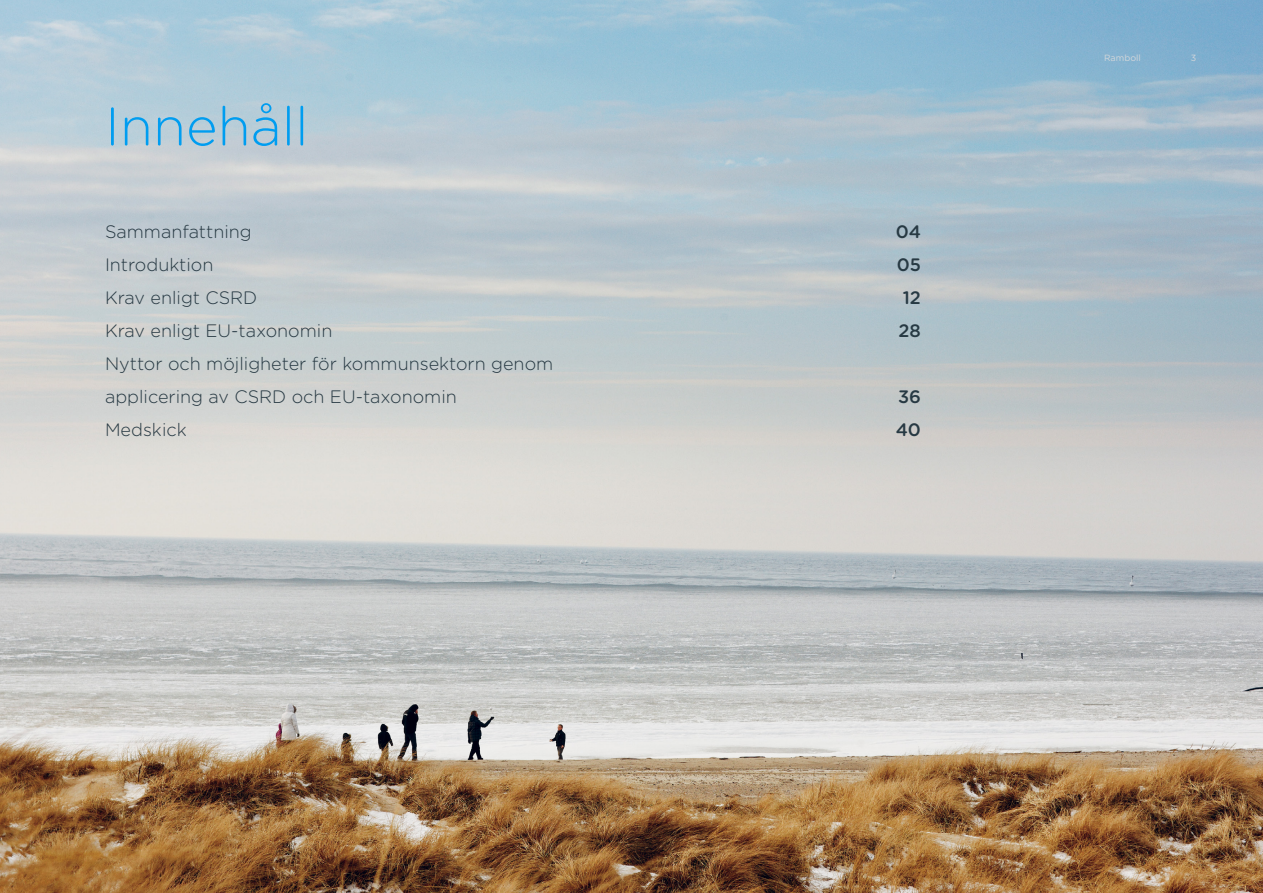
<style>
.page{position:relative;width:1263px;height:893px;background:#fff}
.page>*{position:absolute;margin:0;border:0;box-sizing:border-box;transform-origin:0 0}
.t1{font:300 54px "Gotham Rounded";color:#009df0}
.t2{font:300 18px/33px "Gotham Rounded";color:#273943}
.t3{font:500 18px "Gotham Rounded";color:#273943}
.t4{font:9px "Gotham Rounded";color:#d4d7da}
</style>
<div class="page">
<img style="left:0;top:0;width:1263px;height:893px">
<h1 class="t1" style="left:105px;top:90px;width:205px">Innehåll</h1>
<p class="t2" style="left:105px;top:214px;width:148px">Sammanfattning</p>
<p class="t3" style="left:896px;top:219px;width:27px">04</p>
<p class="t2" style="left:105px;top:247px;width:110px">Introduktion</p>
<p class="t3" style="left:897px;top:252px;width:26px">05</p>
<p class="t2" style="left:105px;top:280px;width:154px">Krav enligt CSRD</p>
<p class="t3" style="left:903px;top:285px;width:20px">12</p>
<p class="t2" style="left:105px;top:313px;width:229px">Krav enligt EU-taxonomin</p>
<p class="t3" style="left:898px;top:318px;width:24px">28</p>
<p class="t2" style="left:105px;top:346px;width:450px">Nyttor och möjligheter för kommunsektorn genom applicering av CSRD och EU-taxonomin</p>
<p class="t3" style="left:898px;top:384px;width:24px">36</p>
<p class="t2" style="left:105px;top:412px;width:83px">Medskick</p>
<p class="t3" style="left:896px;top:417px;width:27px">40</p>
<p class="t4" style="left:1104px;top:52px;width:38px">Ramboll</p>
<p class="t4" style="left:1191px;top:52px;width:7px">3</p>
</div>
